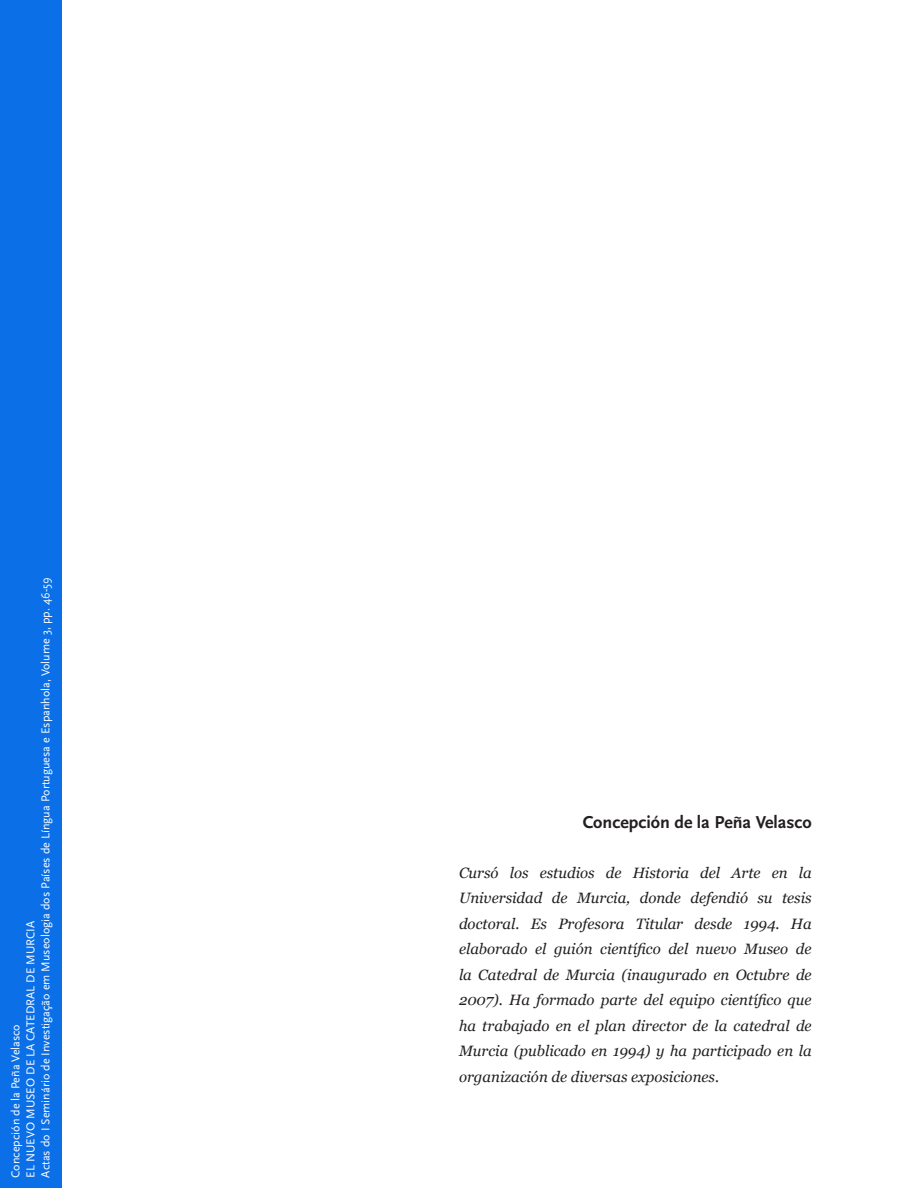
<style>
.page{position:relative;width:918px;height:1188px;background:#fff}
.page>*{position:absolute;margin:0;border:0;box-sizing:border-box;transform-origin:0 0}
.biografia_nome{font:700 18px "Scala Sans Pro";color:#231f20}
.biografia{font:italic 15px/25.5px "Georgia";color:#231f20;text-align:justify}
.barra_lateral{font:12px "Scala Sans Pro";color:#fff}
</style>
<div class="page">
<div style="left:0;top:0;width:62px;height:1188px;background:#0b70e8"></div>
<p class="barra_lateral" style="left:39px;top:1178px;width:601px;rotate:-90deg">Actas do I Seminário de Investigação em Museologia dos Países de Língua Portuguesa e Espanhola, Volume 3, pp. 46-59</p>
<p class="barra_lateral" style="left:24px;top:1178px;width:258px;rotate:-90deg">EL NUEVO MUSEO DE LA CATEDRAL DE MURCIA</p>
<p class="barra_lateral" style="left:9px;top:1178px;width:155px;rotate:-90deg">Concepción de la Peña Velasco</p>
<p class="biografia_nome" style="left:583px;top:812px;width:230px">Concepción de la Peña Velasco</p>
<p class="biografia" style="left:459px;top:860px;width:354px">Cursó los estudios de Historia del Arte en la Universidad de Murcia, donde defendió su tesis doctoral. Es Profesora Titular desde 1994. Ha elaborado el guión científico del nuevo Museo de la Catedral de Murcia (inaugurado en Octubre de 2007). Ha formado parte del equipo científico que ha trabajado en el plan director de la catedral de Murcia (publicado en 1994) y ha participado en la organización de diversas exposiciones.</p>
</div>
